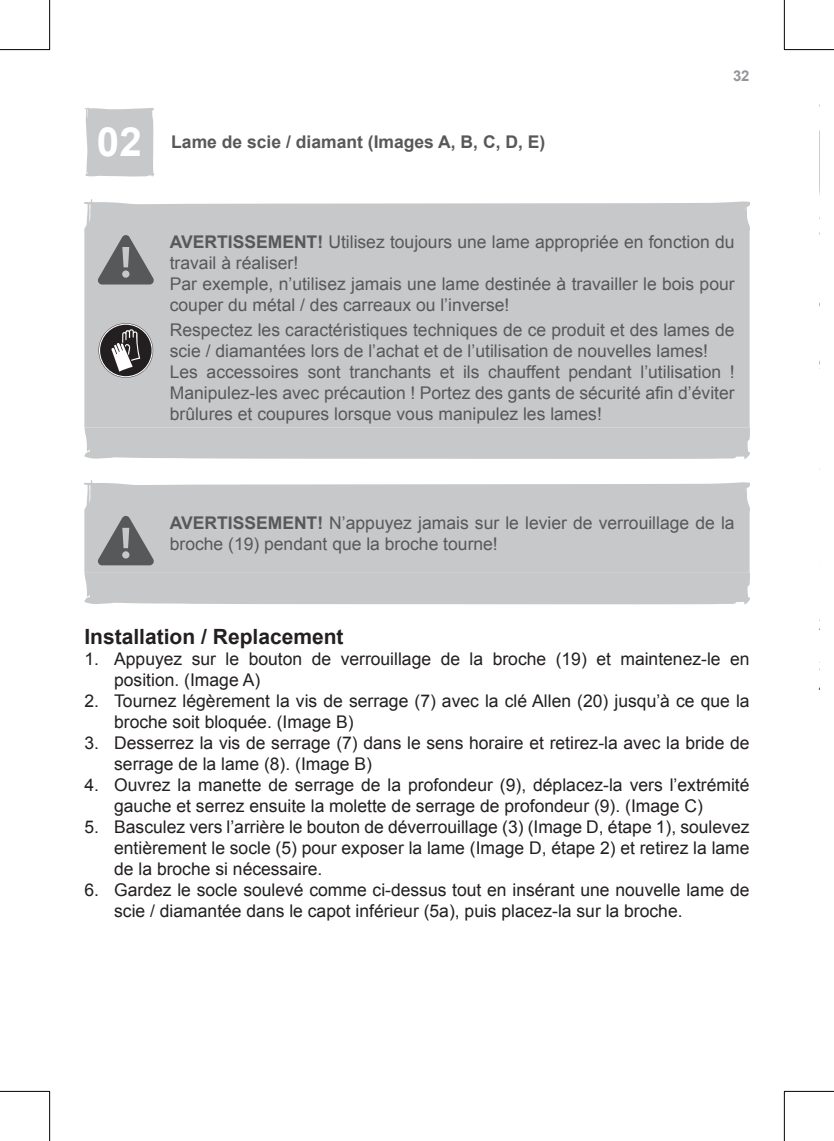
<style>
.page{position:relative;width:834px;height:1141px;background:#fff}
.page>*{position:absolute;margin:0;border:0;box-sizing:border-box;transform-origin:0 0}
.t1{font:700 40.25px "Arial";color:#fff}
.t2{font:700 21px "Arial";color:#231f20}
.t3{font:17.5px/21px "Arial";color:#231f20}
.t4{font:17.5px/21px "Arial";color:#57585a}
.t5{font:700 17.5px "Arial";color:#57585a}
.t6{font:700 14.88px "Arial";color:#939598}
.s1{font-weight:700}
</style>
<div class="page">
<svg style="left:84px;top:107px;width:70px;height:70px;background:#cbccce"></svg>
<div style="left:84px;top:285px;width:665px;height:142px;background:#c7c8ca"></div>
<svg style="left:84px;top:199px;width:665px;height:86px;background:#c7c8ca"></svg>
<svg style="left:98px;top:323px;width:55px;height:55px;background:#757374"></svg>
<div style="left:84px;top:427px;width:665px;height:32px;background:#c7c8ca"></div>
<div style="left:84px;top:565px;width:665px;height:8px;background:#c7c8ca"></div>
<svg style="left:84px;top:480px;width:665px;height:85px;background:#c7c8ca"></svg>
<div style="left:84px;top:573px;width:665px;height:31px;background:#c7c8ca"></div>
<svg style="left:819px;top:104px;width:1px;height:86px"></svg>
<hr style="left:0;top:49px;width:50px;height:1px;background:#000">
<hr style="left:784px;top:49px;width:49px;height:1px;background:#000">
<hr style="left:0;top:1091px;width:50px;height:1px;background:#000">
<hr style="left:784px;top:1091px;width:49px;height:1px;background:#000">
<hr style="left:49px;top:0;width:1px;height:50px;background:#000">
<hr style="left:49px;top:1091px;width:1px;height:50px;background:#000">
<hr style="left:783px;top:0;width:1px;height:50px;background:#000">
<hr style="left:783px;top:1091px;width:1px;height:50px;background:#000">
<h1 class="t1" style="left:97px;top:116px;width:46px">02</h1>
<p class="t5" style="left:171px;top:131px;width:375px">Lame de scie / diamant (Images A, B, C, D, E)</p>
<p class="t6" style="left:733px;top:66px;width:18px">32</p>
<p class="t4" style="left:170px;top:231px;width:566px"><span class="s1">AVERTISSEMENT!</span> Utilisez toujours une lame appropriée en fonction du travail à réaliser!<br>Par exemple, n’utilisez jamais une lame destinée à travailler le bois pour couper du métal / des carreaux ou l’inverse!</p>
<p class="t4" style="left:170px;top:319px;width:566px">Respectez les caractéristiques techniques de ce produit et des lames de scie / diamantées lors de l’achat et de l’utilisation de nouvelles lames!<br>Les accessoires sont tranchants et ils chauffent pendant l’utilisation !<br>Manipulez-les avec précaution ! Portez des gants de sécurité afin d’éviter brûlures et coupures lorsque vous manipulez les lames!</p>
<p class="t4" style="left:170px;top:512px;width:566px"><span class="s1">AVERTISSEMENT!</span> N’appuyez jamais sur le levier de verrouillage de la broche (19) pendant que la broche tourne!</p>
<p class="t2" style="left:84px;top:622px;width:261px">Installation / Replacement</p>
<p class="t3" style="left:114px;top:648px;width:636px;text-indent:-30px">1. Appuyez sur le bouton de verrouillage de la broche (19) et maintenez-le en position. (Image A)</p>
<p class="t3" style="left:114px;top:690px;width:636px;text-indent:-30px">2. Tournez légèrement la vis de serrage (7) avec la clé Allen (20) jusqu’à ce que la broche soit bloquée. (Image B)</p>
<p class="t3" style="left:114px;top:732px;width:637px;text-indent:-30px">3. Desserrez la vis de serrage (7) dans le sens horaire et retirez-la avec la bride de serrage de la lame (8). (Image B)</p>
<p class="t3" style="left:114px;top:774px;width:636px;text-indent:-30px">4. Ouvrez la manette de serrage de la profondeur (9), déplacez-la vers l’extrémité gauche et serrez ensuite la molette de serrage de profondeur (9). (Image C)</p>
<p class="t3" style="left:114px;top:816px;width:636px;text-align:justify;text-indent:-30px">5. Basculez vers l’arrière le bouton de déverrouillage (3) (Image D, étape 1), soulevez entièrement le socle (5) pour exposer la lame (Image D, étape 2) et retirez la lame de la broche si nécessaire.</p>
<p class="t3" style="left:114px;top:879px;width:636px;text-indent:-30px">6. Gardez le socle soulevé comme ci-dessus tout en insérant une nouvelle lame de scie / diamantée dans le capot inférieur (5a), puis placez-la sur la broche.</p>
</div>
